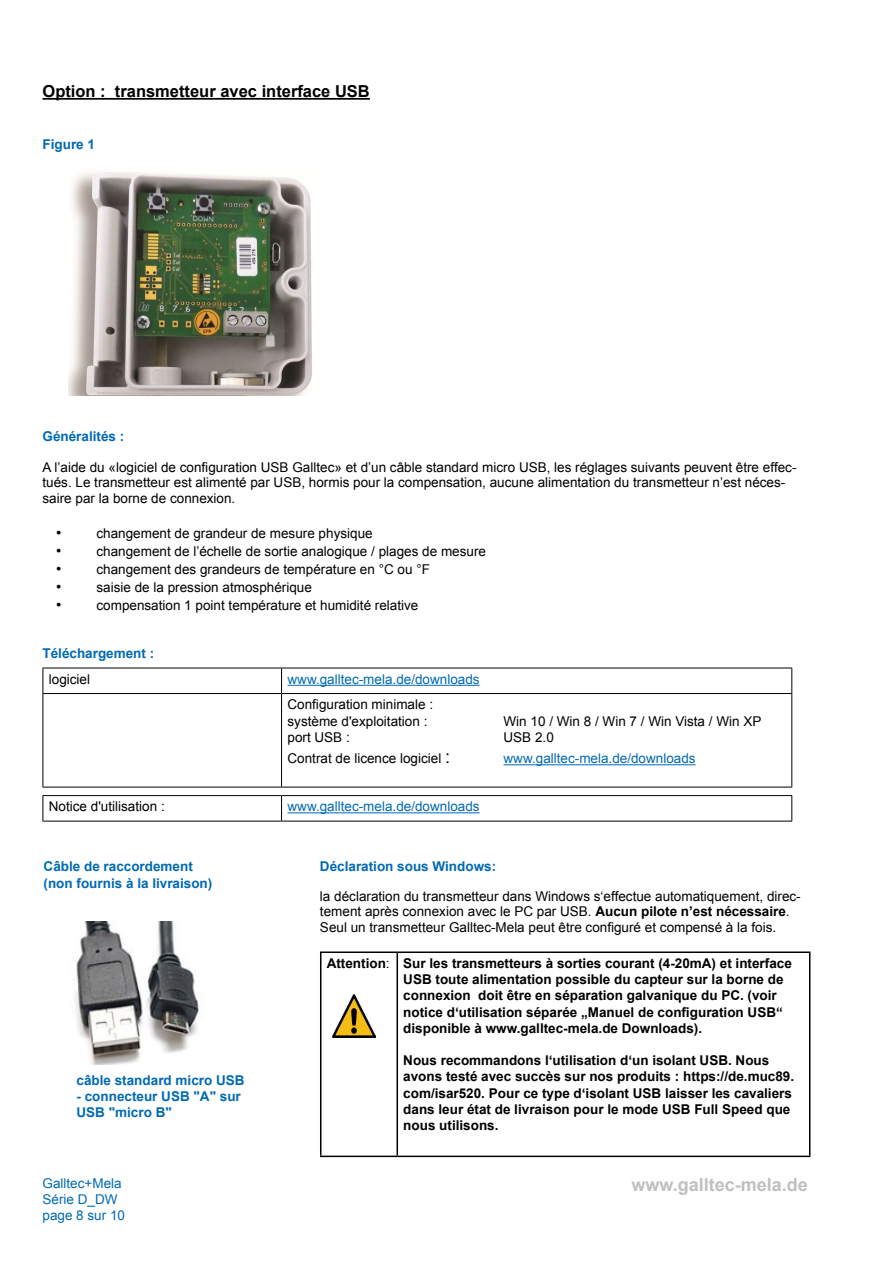
<style>
.page{position:relative;width:893px;height:1263px;background:#fff}
.page>*{position:absolute;margin:0;border:0;box-sizing:border-box;transform-origin:0 0}
.t1{font:700 18px "Arial";color:#c0c0c0}
.t2{font:700 16.5px "Arial";color:#000}
.t3{font:13.5px/15.6px "Arial";color:#000}
.t4{font:700 13.5px/16.2px "Arial";color:#000}
.t5{font:700 13.5px/16.2px "Arial";color:#006ab3}
.t6{font:13.5px/16.2px "Arial";color:#006ab3}
.s1{font-size:15px}
.s2{font-size:18px}
.s3{font-weight:700}
.s4{font-weight:400}
</style>
<div class="page">
<hr style="left:43px;top:668px;width:239px;height:1px;background:#000">
<svg style="left:43px;top:668px;width:1px;height:25px"></svg>
<hr style="left:282px;top:668px;width:510px;height:1px;background:#000">
<svg style="left:281px;top:668px;width:1px;height:25px"></svg>
<svg style="left:791px;top:668px;width:1px;height:25px"></svg>
<hr style="left:43px;top:693px;width:239px;height:1px;background:#000">
<hr style="left:43px;top:694px;width:1px;height:93px;background:#000">
<hr style="left:282px;top:693px;width:510px;height:1px;background:#000">
<hr style="left:281px;top:694px;width:1px;height:93px;background:#000">
<hr style="left:791px;top:694px;width:1px;height:93px;background:#000">
<svg style="left:43px;top:787px;width:749px;height:34px"></svg>
<hr style="left:43px;top:821px;width:239px;height:1px;background:#000">
<hr style="left:282px;top:821px;width:510px;height:1px;background:#000">
<hr style="left:288px;top:685px;width:192px;height:1px;background:#006ab3">
<hr style="left:504px;top:764px;width:192px;height:1px;background:#006ab3">
<hr style="left:288px;top:812px;width:192px;height:1px;background:#006ab3">
<hr style="left:43px;top:98px;width:327px;height:2px;background:#000">
<img style="left:69px;top:172px;width:243px;height:223px">
<img style="left:75px;top:921px;width:124px;height:143px">
<hr style="left:320px;top:951px;width:77px;height:2px;background:#000">
<hr style="left:320px;top:953px;width:1px;height:202px;background:#000">
<hr style="left:397px;top:951px;width:413px;height:2px;background:#000">
<hr style="left:396px;top:953px;width:2px;height:202px;background:#000">
<hr style="left:809px;top:953px;width:1px;height:202px;background:#000">
<hr style="left:320px;top:1155px;width:77px;height:2px;background:#000">
<hr style="left:397px;top:1155px;width:413px;height:2px;background:#000">
<img style="left:333px;top:995px;width:42px;height:42px">
<p class="t2" style="left:43px;top:80px;width:329px">Option : transmetteur avec interface USB</p>
<p class="t5" style="left:43px;top:137px;width:54px">Figure 1</p>
<p class="t5" style="left:43px;top:428px;width:83px">Généralités :</p>
<p class="t3" style="left:43px;top:460px;width:755px">A l’aide du «logiciel de configuration USB Galltec» et d’un câble standard micro USB, les réglages suivants peuvent être effec&shy;tués. Le transmetteur est alimenté par USB, hormis pour la compensation, aucune alimentation du transmetteur n’est néces&shy;saire par la borne de connexion.</p>
<p class="t3" style="left:56px;top:525px;width:318px"><span class="s1">•</span> changement de grandeur de mesure physique</p>
<p class="t3" style="left:56px;top:543px;width:431px"><span class="s1">•</span> changement de l’échelle de sortie analogique / plages de mesure</p>
<p class="t3" style="left:56px;top:561px;width:375px"><span class="s1">•</span> changement des grandeurs de température en °C ou °F</p>
<p class="t3" style="left:56px;top:579px;width:257px"><span class="s1">•</span> saisie de la pression atmosphérique</p>
<p class="t3" style="left:56px;top:597px;width:364px"><span class="s1">•</span> compensation 1 point température et humidité relative</p>
<p class="t5" style="left:43px;top:646px;width:113px">Téléchargement :</p>
<p class="t3" style="left:49px;top:671px;width:43px">logiciel</p>
<p class="t6" style="left:288px;top:671px;width:194px">www.galltec-mela.de/downloads</p>
<p class="t3" style="left:288px;top:697px;width:147px;line-height:16.2px">Configuration minimale : système d'exploitation :</p>
<p class="t3" style="left:504px;top:713px;width:259px">Win 10 / Win 8 / Win 7 / Win Vista / Win XP</p>
<p class="t3" style="left:288px;top:729px;width:64px">port USB :</p>
<p class="t3" style="left:504px;top:729px;width:52px">USB 2.0</p>
<p class="t3" style="left:288px;top:751px;width:164px">Contrat de licence logiciel <span class="s2">:</span></p>
<p class="t6" style="left:504px;top:751px;width:194px">www.galltec-mela.de/downloads</p>
<p class="t3" style="left:49px;top:799px;width:117px">Notice d'utilisation :</p>
<p class="t6" style="left:288px;top:799px;width:194px">www.galltec-mela.de/downloads</p>
<p class="t5" style="left:44px;top:859px;width:170px">Câble de raccordement (non fournis à la livraison)</p>
<p class="t5" style="left:77px;top:1072px;width:170px">câble standard micro USB</p>
<p class="t5" style="left:77px;top:1088px;width:166px">- connecteur USB "A" sur<br>USB "micro B"</p>
<p class="t5" style="left:320px;top:859px;width:178px">Déclaration sous Windows:</p>
<p class="t3" style="left:320px;top:888px;width:482px">la déclaration du transmetteur dans Windows s‘effectue automatiquement, direc&shy;tement après connexion avec le PC par USB. <span class="s3">Aucun pilote n’est nécessaire</span>.<br>Seul un transmetteur Galltec-Mela peut être configuré et compensé à la fois.</p>
<p class="t4" style="left:403px;top:956px;width:390px;text-indent:-77px">Attention<span class="s4">:</span> Sur les transmetteurs à sorties courant (4-20mA) et interface USB toute alimentation possible du capteur sur la borne de connexion doit être en séparation galvanique du PC. (voir notice d‘utilisation séparée „Manuel de configuration USB“ disponible à www.galltec-mela.de Downloads).</p>
<p class="t4" style="left:403px;top:1053px;width:392px">Nous recommandons l‘utilisation d‘un isolant USB. Nous avons testé avec succès sur nos produits : https://de.muc89. com/isar520. Pour ce type d‘isolant USB laisser les cavaliers dans leur état de livraison pour le mode USB Full Speed que nous utilisons.</p>
<p class="t6" style="left:43px;top:1175px;width:81px">Galltec+Mela</p>
<h1 class="t1" style="left:631px;top:1173px;width:178px">www.galltec-mela.de</h1>
<p class="t6" style="left:43px;top:1191px;width:84px">Série D_DW page 8 sur 10</p>
</div>
